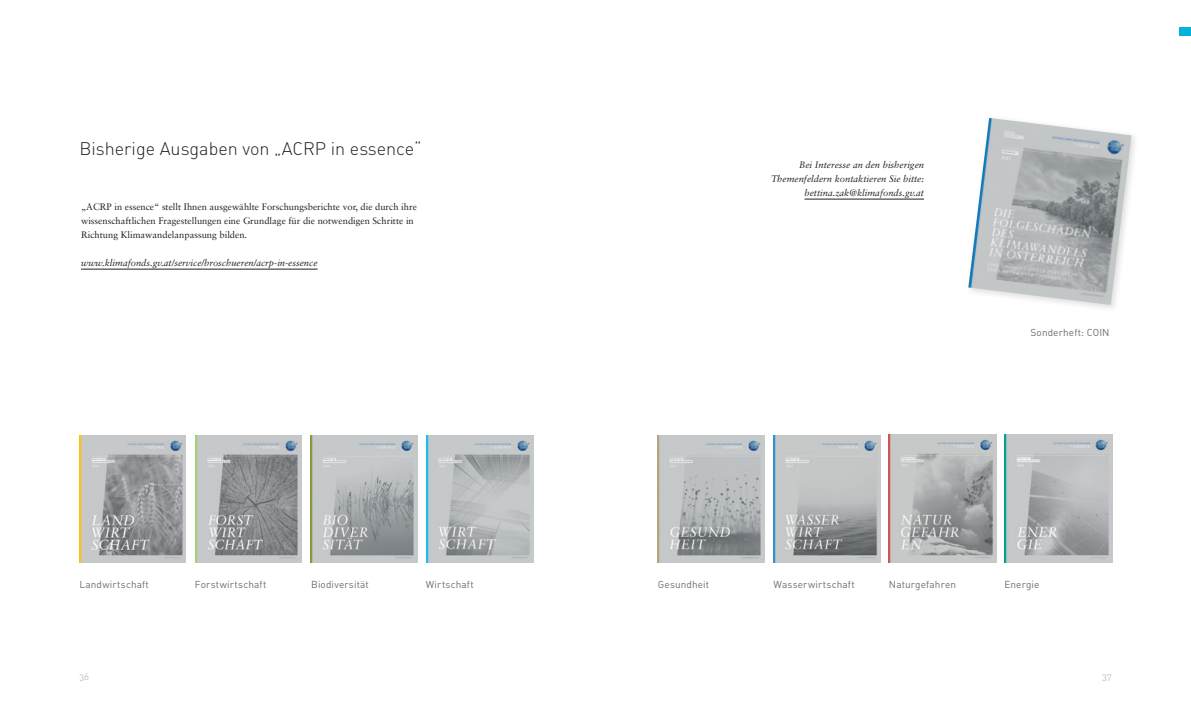
<style>
.page{position:relative;width:1191px;height:709px;background:#fff}
.page>*{position:absolute;margin:0;border:0;box-sizing:border-box;transform-origin:0 0}
.t1{font:18px "DIN Light Alternate";color:#231f20}
.t2{font:10px "DIN Regular Alternate";letter-spacing:.01em;color:#6c6d70}
.t3{font:9.4px/14px "Sabon";color:#231f20}
.t4{font:italic 9.4px/14px "Sabon";color:#231f20;text-align:right}
.t5{font:9.4px "DIN Light Alternate";color:#a8a9ad}
</style>
<div class="page">
<div style="left:1179px;top:27px;width:12px;height:8px;background:#02b2db"></div>
<hr style="left:804px;top:199px;width:120px;height:1px;background:#231f20">
<img style="left:311px;top:435px;width:106px;height:127px">
<img style="left:968px;top:118px;width:163px;height:187px">
<img style="left:195px;top:435px;width:107px;height:127px">
<img style="left:658px;top:435px;width:106px;height:127px">
<img style="left:773px;top:435px;width:107px;height:127px">
<img style="left:889px;top:434px;width:107px;height:128px">
<img style="left:1004px;top:434px;width:108px;height:128px">
<img style="left:79px;top:435px;width:107px;height:127px">
<img style="left:426px;top:435px;width:107px;height:127px">
<hr style="left:81px;top:269px;width:236px;height:1px;background:#231f20">
<h1 class="t1" style="left:79px;top:137px;width:344px">Bisherige Ausgaben von „ACRP in essence“</h1>
<p class="t3" style="left:81px;top:200px;width:337px">„ACRP in essence“ stellt Ihnen ausgewählte Forschungsberichte vor, die durch ihre wissenschaftlichen Fragestellungen eine Grundlage für die notwendigen Schritte in<br>Richtung Klimawandelanpassung bilden.</p>
<p class="t4" style="left:81px;top:256px;width:238px">www.klimafonds.gv.at/service/broschueren/acrp-in-essence</p>
<p class="t4" style="left:771px;top:158px;width:155px">Bei Interesse an den bisherigen<br>Themenfeldern kontaktieren Sie bitte: bettina.zak@klimafonds.gv.at</p>
<p class="t2" style="left:1030px;top:326px;width:81px">Sonderheft: COIN</p>
<p class="t2" style="left:79px;top:578px;width:71px">Landwirtschaft</p>
<p class="t2" style="left:195px;top:578px;width:73px">Forstwirtschaft</p>
<p class="t2" style="left:311px;top:578px;width:59px">Biodiversität</p>
<p class="t2" style="left:426px;top:578px;width:49px">Wirtschaft</p>
<p class="t2" style="left:658px;top:578px;width:53px">Gesundheit</p>
<p class="t2" style="left:773px;top:578px;width:83px">Wasserwirtschaft</p>
<p class="t2" style="left:889px;top:578px;width:69px">Naturgefahren</p>
<p class="t2" style="left:1004px;top:578px;width:37px">Energie</p>
<p class="t5" style="left:79px;top:670px;width:11px">36</p>
<p class="t5" style="left:1102px;top:670px;width:11px">37</p>
</div>
